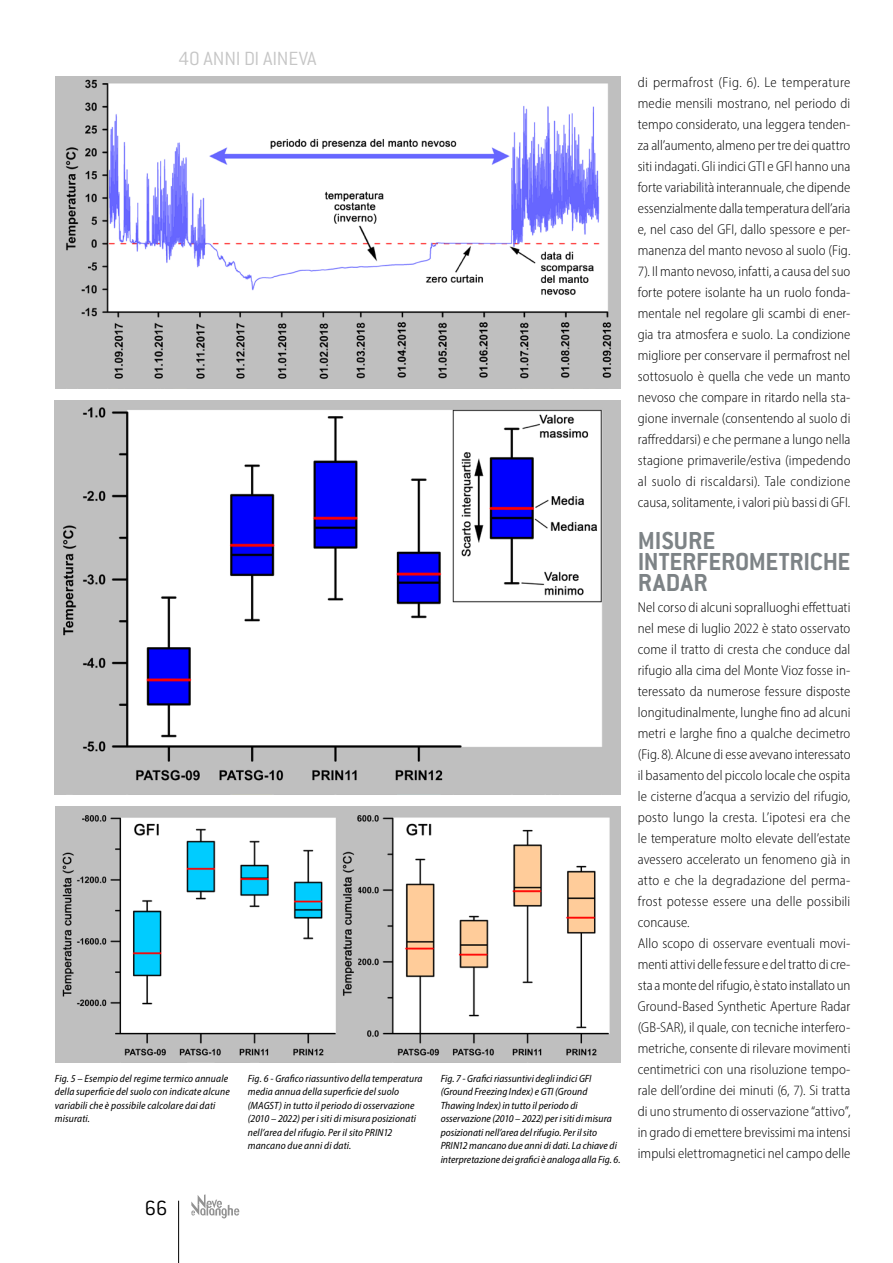
<style>
.page{position:relative;width:893px;height:1263px;background:#fff}
.page>*{position:absolute;margin:0;border:0;box-sizing:border-box;transform-origin:0 0}
.t1{font:700 27px/21px "Conduit ITC";letter-spacing:-.005em;color:#7d8386}
.t2{font:300 22.5px "Conduit ITC";color:#000}
.t3{font:300 21px "Conduit ITC";letter-spacing:-.005em;color:#c6c6c6}
.t4{font:300 semi-condensed 14.25px/21px "Myriad Pro";letter-spacing:.005em;color:#000;text-align:justify}
.t5{font:italic semi-condensed 10.5px/13.5px "Myriad Pro";letter-spacing:.005em;color:#000}
</style>
<div class="page">
<hr style="left:178px;top:1201px;width:1px;height:62px;background:#000">
<svg style="left:191px;top:1194px;width:48px;height:24px"></svg>
<img style="left:55px;top:77px;width:566px;height:311px">
<img style="left:55px;top:400px;width:566px;height:394px">
<img style="left:55px;top:806px;width:566px;height:257px">
<h3 class="t3" style="left:179px;top:47px;width:139px">40 ANNI DI AINEVA</h3>
<p class="t5" style="left:55px;top:1071px;width:176px">Fig. 5 – Esempio del regime termico annuale della superficie del suolo con indicate alcune variabili che è possibile calcolare dai dati misurati.</p>
<p class="t5" style="left:248px;top:1071px;width:176px">Fig. 6 - Grafico riassuntivo della temperatura media annua della superficie del suolo (MAGST) in tutto il periodo di osservazione (2010 – 2022) per i siti di misura posizionati nell’area del rifugio. Per il sito PRIN12 mancano due anni di dati.</p>
<p class="t5" style="left:441px;top:1071px;width:181px">Fig. 7 - Grafici riassuntivi degli indici GFI (Ground Freezing Index) e GTI (Ground Thawing Index) in tutto il periodo di osservazione (2010 – 2022) per i siti di misura posizionati nell’area del rifugio. Per il sito PRIN12 mancano due anni di dati. La chiave di interpretazione dei grafici è analoga alla Fig. 6.</p>
<h2 class="t2" style="left:145px;top:1196px;width:24px">66</h2>
<p class="t4" style="left:638px;top:72px;width:214px">di permafrost (Fig. 6). Le temperature medie mensili mostrano, nel periodo di tempo considerato, una leggera tenden&shy;za all’aumento, almeno per tre dei quattro siti indagati. Gli indici GTI e GFI hanno una forte variabilità interannuale, che dipende essenzialmente dalla temperatura dell’aria e, nel caso del GFI, dallo spessore e per&shy;manenza del manto nevoso al suolo (Fig.<br>7). Il manto nevoso, infatti, a causa del suo forte potere isolante ha un ruolo fonda&shy;mentale nel regolare gli scambi di ener&shy;gia tra atmosfera e suolo. La condizione migliore per conservare il permafrost nel sottosuolo è quella che vede un manto nevoso che compare in ritardo nella sta&shy;gione invernale (consentendo al suolo di raffreddarsi) e che permane a lungo nella stagione primaverile/estiva (impedendo al suolo di riscaldarsi). Tale condizione causa, solitamente, i valori più bassi di GFI.</p>
<h1 class="t1" style="left:638px;top:530px;width:214px">MISURE<br>INTERFEROMETRICHE<br>RADAR</h1>
<p class="t4" style="left:638px;top:597px;width:214px;text-align:left">Nel corso di alcuni sopralluoghi effettuati nel mese di luglio 2022 è stato osservato come il tratto di cresta che conduce dal rifugio alla cima del Monte Vioz fosse in&shy;teressato da numerose fessure disposte longitudinalmente, lunghe fino ad alcuni metri e larghe fino a qualche decimetro (Fig. 8). Alcune di esse avevano interessato il basamento del piccolo locale che ospita le cisterne d’acqua a servizio del rifugio, posto lungo la cresta. L’ipotesi era che le temperature molto elevate dell’estate avessero accelerato un fenomeno già in atto e che la degradazione del perma&shy;frost potesse essere una delle possibili concause.<br>Allo scopo di osservare eventuali movi&shy;menti attivi delle fessure e del tratto di cre&shy;sta a monte del rifugio, è stato installato un Ground-Based Synthetic Aperture Radar (GB-SAR), il quale, con tecniche interfero&shy;metriche, consente di rilevare movimenti centimetrici con una risoluzione tempo&shy;rale dell’ordine dei minuti (6, 7). Si tratta di uno strumento di osservazione “attivo”, in grado di emettere brevissimi ma intensi impulsi elettromagnetici nel campo delle</p>
</div>
